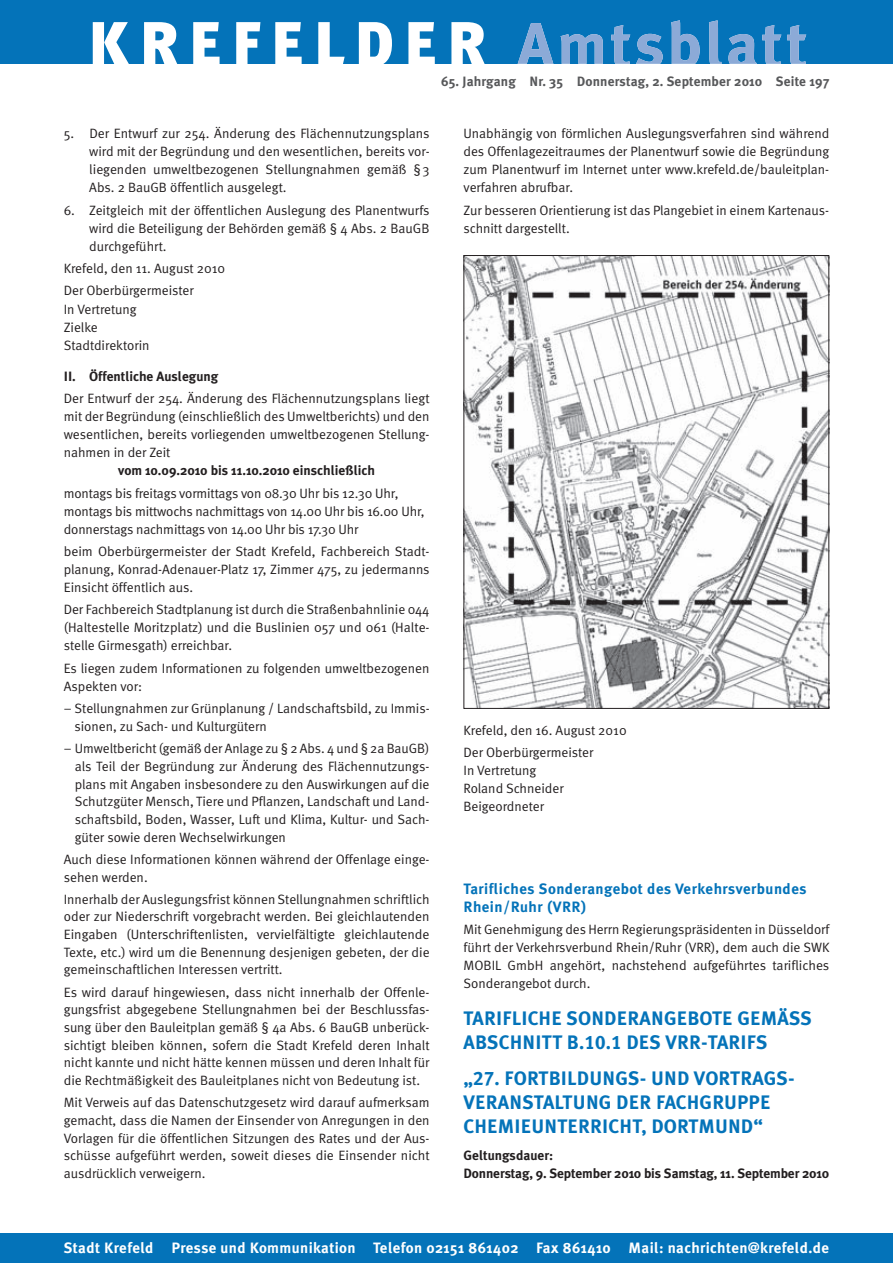
<style>
.page{position:relative;width:893px;height:1263px;background:#fff}
.page>*{position:absolute;margin:0;border:0;box-sizing:border-box;transform-origin:0 0}
.t1{font:700 19.5px/24px "Meta Plus";letter-spacing:.01em;color:#0473b9}
.t2{font:700 15px "Meta Plus";letter-spacing:.025em;color:#fff}
.t3{font:700 15px/18px "Meta Plus";letter-spacing:.03em;color:#0473b9}
.t4{font:700 15px "Meta Plus";letter-spacing:.1em;color:#fff}
.t5{font:13.5px/18px "Meta Normal";color:#231f20;text-align:justify}
.t6{font:700 13.5px/18px "Meta Plus";color:#231f20}
.t7{font:700 13.5px "Meta Plus";letter-spacing:.01em;color:#57585a}
.s1{font-family:"Meta Plus Bold Caps";font-weight:400}
</style>
<div class="page">
<div style="left:0;top:0;width:893px;height:64px;background:#0473b9"></div>
<svg style="left:93px;top:22px;width:392px;height:42px"></svg>
<svg style="left:517px;top:20px;width:289px;height:44px"></svg>
<div style="left:0;top:1233px;width:893px;height:30px;background:#0473b9"></div>
<img style="left:465px;top:257px;width:362px;height:450px">
<p class="t7" style="left:441px;top:76px;width:390px">65. Jahrgang Nr. 35 Donnerstag, 2. September 2010 Seite 197</p>
<p class="t5" style="left:89px;top:126px;width:342px;text-indent:-26px">5. Der Entwurf zur 254. Änderung des Flächennutzungsplans wird mit der Begründung und den wesentlichen, bereits vor&shy;liegenden umweltbezogenen Stellungnahmen gemäß § 3<br>Abs. 2 BauGB öffentlich ausgelegt.</p>
<p class="t5" style="left:89px;top:202px;width:342px;text-indent:-26px">6. Zeitgleich mit der öffentlichen Auslegung des Planentwurfs wird die Beteiligung der Behörden gemäß § 4 Abs. 2 BauGB durchgeführt.</p>
<p class="t5" style="left:64px;top:258px;width:163px;line-height:22.4px">Krefeld, den 11. August 2010<br>Der Oberbürgermeister</p>
<p class="t5" style="left:64px;top:301px;width:87px;text-align:left">In Vertretung<br>Zielke<br>Stadtdirektorin</p>
<p class="t6" style="left:64px;top:368px;width:156px">II. Öffentliche Auslegung</p>
<p class="t5" style="left:64px;top:390px;width:367px">Der Entwurf der 254. Änderung des Flächennutzungsplans liegt mit der Begründung (einschließlich des Umweltberichts) und den wesentlichen, bereits vorliegenden umweltbezogenen Stellung&shy;nahmen in der Zeit</p>
<p class="t6" style="left:118px;top:462px;width:258px">vom 10.09.2010 bis 11.10.2010 einschließlich</p>
<p class="t5" style="left:64px;top:485px;width:362px;text-align:left">montags bis freitags vormittags von 08.30 Uhr bis 12.30 Uhr, montags bis mittwochs nachmittags von 14.00 Uhr bis 16.00 Uhr, donnerstags nachmittags von 14.00 Uhr bis 17.30 Uhr</p>
<p class="t5" style="left:64px;top:543px;width:367px">beim Oberbürgermeister der Stadt Krefeld, Fachbereich Stadt&shy;planung, Konrad-Adenauer-Platz 17, Zimmer 475, zu jedermanns Einsicht öffentlich aus.</p>
<p class="t5" style="left:64px;top:602px;width:367px">Der Fachbereich Stadtplanung ist durch die Straßenbahnlinie 044 (Haltestelle Moritzplatz) und die Buslinien 057 und 061 (Halte&shy;stelle Girmesgath) erreichbar.</p>
<p class="t5" style="left:64px;top:660px;width:367px">Es liegen zudem Informationen zu folgenden umweltbezogenen<br>Aspekten vor:</p>
<p class="t5" style="left:75px;top:700px;width:357px;text-indent:-11px">– Stellungnahmen zur Grünplanung / Landschaftsbild, zu Immis&shy;sionen, zu Sach- und Kulturgütern</p>
<p class="t5" style="left:75px;top:741px;width:356px;text-indent:-11px">– Umweltbericht (gemäß der Anlage zu § 2 Abs. 4 und § 2a BauGB) als Teil der Begründung zur Änderung des Flächennutzungs&shy;plans mit Angaben insbesondere zu den Auswirkungen auf die Schutzgüter Mensch, Tiere und Pflanzen, Landschaft und Land&shy;schaftsbild, Boden, Wasser, Luft und Klima, Kultur- und Sach&shy;güter sowie deren Wechselwirkungen</p>
<p class="t5" style="left:64px;top:851px;width:367px">Auch diese Informationen können während der Offenlage einge&shy;sehen werden.</p>
<p class="t5" style="left:64px;top:891px;width:367px">Innerhalb der Auslegungsfrist können Stellungnahmen schriftlich oder zur Niederschrift vorgebracht werden. Bei gleichlautenden Eingaben (Unterschriftenlisten, vervielfältigte gleichlautende Texte, etc.) wird um die Benennung desjenigen gebeten, der die gemeinschaftlichen Interessen vertritt.</p>
<p class="t5" style="left:64px;top:984px;width:367px">Es wird darauf hingewiesen, dass nicht innerhalb der Offenle&shy;gungsfrist abgegebene Stellungnahmen bei der Beschlussfas&shy;sung über den Bauleitplan gemäß § 4a Abs. 6 BauGB unberück&shy;sichtigt bleiben können, sofern die Stadt Krefeld deren Inhalt nicht kannte und nicht hätte kennen müssen und deren Inhalt für die Rechtmäßigkeit des Bauleitplanes nicht von Bedeutung ist.</p>
<p class="t5" style="left:64px;top:1095px;width:367px">Mit Verweis auf das Datenschutzgesetz wird darauf aufmerksam gemacht, dass die Namen der Einsender von Anregungen in den Vorlagen für die öffentlichen Sitzungen des Rates und der Aus&shy;schüsse aufgeführt werden, soweit dieses die Einsender nicht ausdrücklich verweigern.</p>
<p class="t5" style="left:463px;top:126px;width:367px">Unabhängig von förmlichen Auslegungsverfahren sind während des Offenlagezeitraumes der Planentwurf sowie die Begründung zum Planentwurf im Internet unter www.krefeld.de/bauleitplan&shy;verfahren abrufbar.</p>
<p class="t5" style="left:463px;top:202px;width:367px">Zur besseren Orientierung ist das Plangebiet in einem Kartenaus&shy;schnitt dargestellt.</p>
<p class="t5" style="left:463px;top:720px;width:165px;line-height:22.2px">Krefeld, den 16. August 2010<br>Der Oberbürgermeister</p>
<p class="t5" style="left:463px;top:763px;width:102px;text-align:left">In Vertretung<br>Roland Schneider<br>Beigeordneter</p>
<p class="t3" style="left:463px;top:880px;width:344px">Tarifliches Sonderangebot des Verkehrsverbundes<br>Rhein/Ruhr (VRR)</p>
<p class="t5" style="left:463px;top:921px;width:367px">Mit Genehmigung des Herrn Regierungspräsidenten in Düsseldorf führt der Verkehrsverbund Rhein/Ruhr (VRR), dem auch die SWK MOBIL GmbH angehört, nachstehend aufgeführtes tarifliches Sonderangebot durch.</p>
<h1 class="t1" style="left:463px;top:1007px;width:350px">TARIFLICHE SONDERANGEBOTE GEMÄSS<br>ABSCHNITT <span class="s1">B.10.1</span> DES VRR-TARIFS</h1>
<h1 class="t1" style="left:463px;top:1068px;width:333px">„<span class="s1">27.</span> FORTBILDUNGS- UND VORTRAGS-<br>VERANSTALTUNG DER FACHGRUPPE<br>CHEMIEUNTERRICHT, DORTMUND“</h1>
<p class="t6" style="left:463px;top:1147px;width:367px">Geltungsdauer:<br>Donnerstag, 9. September 2010 bis Samstag, 11. September 2010</p>
<p class="t2" style="left:64px;top:1242px;width:767px">Stadt Krefeld Presse und Kommunikation Telefon 02151 861402 Fax 861410 Mail: nachrichten@krefeld.de</p>
<p class="t4" style="left:386px;top:1242px;width:122px">www.krefeld.de</p>
</div>
